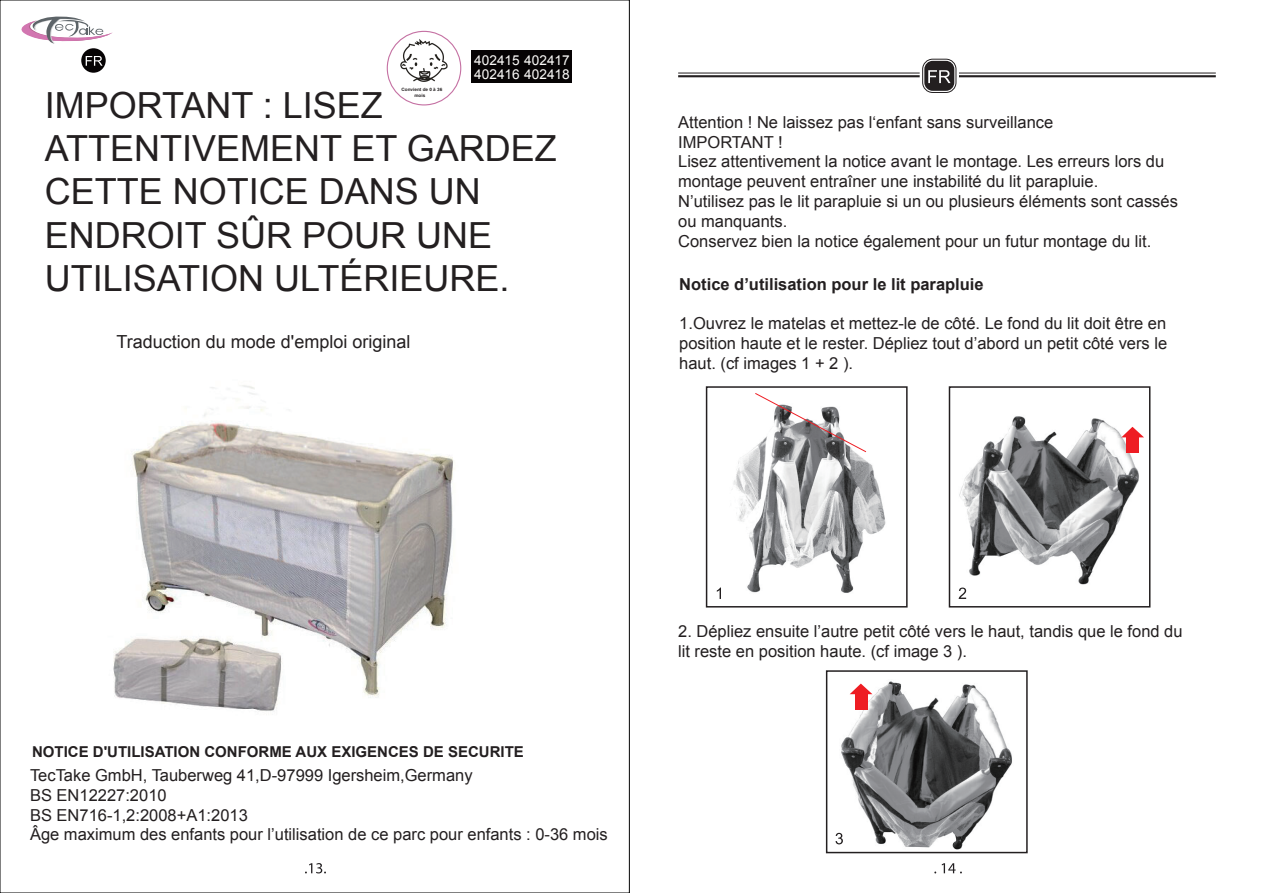
<style>
.page{position:relative;width:1263px;height:893px;background:#fff}
.page>*{position:absolute;margin:0;border:0;box-sizing:border-box;transform-origin:0 0}
.t1{font:36px/43.2px "Arial";color:#231f20}
.t2{font:18px "Arial";color:#231f20}
.t3{font:16.5px/19.8px "Arial";color:#231f20}
.t4{font:700 16.5px "Arial";color:#231f20}
.t5{font:700 15px "Arial";color:#231f20}
.t6{font:13.65px/14.7px "Arial";color:#fbfaf8}
.t7{font:700 4.5px/5.4px "Arial";color:#231f20}
</style>
<div class="page">
<div style="left:81px;top:48px;width:25px;height:25px;background:#060304;border-radius:50%"></div>
<svg style="left:86px;top:56px;width:17px;height:10px"></svg>
<svg style="left:305px;top:863px;width:21px;height:10px"></svg>
<svg style="left:942px;top:863px;width:20px;height:10px"></svg>
<hr style="left:678px;top:73px;width:538px;height:1px;background:#231f20">
<hr style="left:678px;top:75px;width:538px;height:2px;background:#231f20">
<div style="left:920px;top:56px;width:39px;height:39px;border:6px solid #fff;border-radius:10px"></div>
<svg style="left:923px;top:59px;width:33px;height:33px"></svg>
<div style="left:922px;top:59px;width:34px;height:34px;border:1px solid #231f20;border-radius:10px"></div>
<div style="left:924px;top:61px;width:30px;height:30px;background:#231f20;border-radius:8px"></div>
<svg style="left:928px;top:70px;width:22px;height:13px"></svg>
<div style="left:706px;top:386px;width:202px;height:222px;border:2px solid #231f20"></div>
<div style="left:949px;top:386px;width:201px;height:222px;border:2px solid #231f20"></div>
<img style="left:959px;top:416px;width:182px;height:169px">
<div style="left:1126px;top:436px;width:12px;height:17px;background:#ee1d23"></div>
<svg style="left:1121px;top:427px;width:23px;height:10px"></svg>
<svg style="left:959px;top:588px;width:7px;height:11px"></svg>
<svg style="left:717px;top:588px;width:4px;height:11px"></svg>
<div style="left:826px;top:670px;width:202px;height:183px;border:2px solid #231f20"></div>
<img style="left:839px;top:681px;width:173px;height:168px">
<div style="left:855px;top:692px;width:12px;height:18px;background:#ee1d23"></div>
<svg style="left:850px;top:684px;width:22px;height:10px"></svg>
<svg style="left:835px;top:833px;width:8px;height:11px"></svg>
<img style="left:733px;top:448px;width:153px;height:145px">
<svg style="left:754px;top:393px;width:113px;height:60px"></svg>
<svg style="left:21px;top:16px;width:92px;height:28px"></svg>
<img style="left:113px;top:385px;width:341px;height:326px">
<div style="left:471px;top:51px;width:101px;height:32px;background:#060304"></div>
<img style="left:401px;top:39px;width:46px;height:43px">
<div style="left:387px;top:31px;width:74px;height:74px;border:1px solid #c571a3;border-radius:50%"></div>
<p class="t6" style="left:474px;top:53px;width:97px">402415 402417<br>402416 402418</p>
<p class="t7" style="left:414px;top:87px;width:29px;text-indent:-13px">Convient de 0 à 36 mois</p>
<h1 class="t1" style="left:45px;top:84px;width:514px">IMPORTANT : LISEZ<br>ATTENTIVEMENT ET GARDEZ<br>CETTE NOTICE DANS UN<br>ENDROIT SÛR POUR UNE<br>UTILISATION ULTÉRIEURE.</h1>
<p class="t2" style="left:117px;top:329px;width:295px">Traduction du mode d'emploi original</p>
<p class="t3" style="left:678px;top:112px;width:501px">Attention ! Ne laissez pas l‘enfant sans surveillance<br>IMPORTANT !<br>Lisez attentivement la notice avant le montage. Les erreurs lors du montage peuvent entraîner une instabilité du lit parapluie.<br>N’utilisez pas le lit parapluie si un ou plusieurs éléments sont cassés ou manquants.<br>Conservez bien la notice également pour un futur montage du lit.</p>
<p class="t4" style="left:679px;top:273px;width:306px">Notice d’utilisation pour le lit parapluie</p>
<p class="t3" style="left:679px;top:314px;width:489px;text-align:justify">1.Ouvrez le matelas et mettez-le de côté. Le fond du lit doit être en position haute et le rester. Dépliez tout d’abord un petit côté vers le haut. (cf images 1 + 2 ).</p>
<p class="t5" style="left:32px;top:742px;width:493px">NOTICE D'UTILISATION CONFORME AUX EXIGENCES DE SECURITE</p>
<p class="t3" style="left:30px;top:765px;width:579px">TecTake GmbH, Tauberweg 41,D-97999 Igersheim,Germany<br>BS EN12227:2010<br>BS EN716-1,2:2008+A1:2013<br>Âge maximum des enfants pour l’utilisation de ce parc pour enfants : 0-36 mois</p>
<p class="t3" style="left:678px;top:621px;width:506px">2. Dépliez ensuite l’autre petit côté vers le haut, tandis que le fond du lit reste en position haute. (cf image 3 ).</p>
</div>
